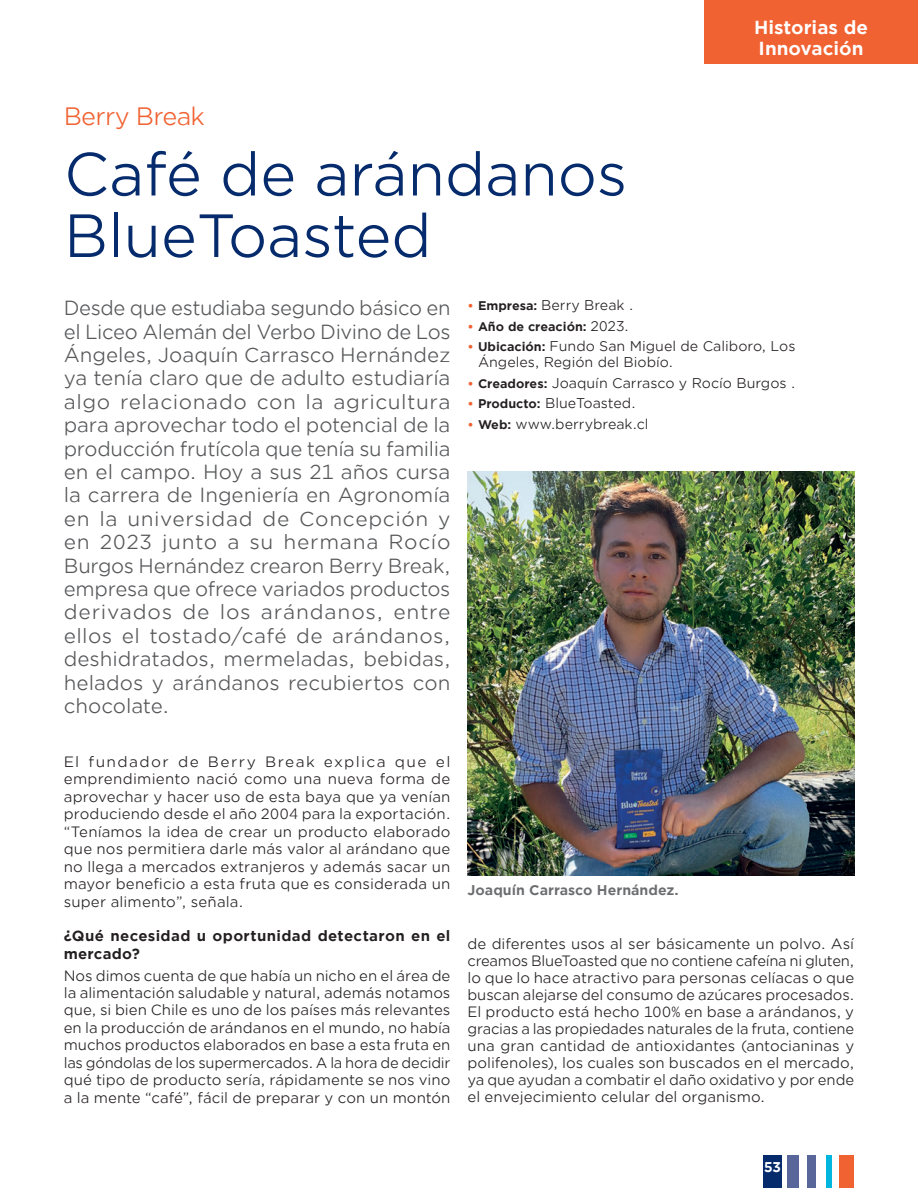
<style>
.page{position:relative;width:918px;height:1188px;background:#fff}
.page>*{position:absolute;margin:0;border:0;box-sizing:border-box;transform-origin:0 0}
.t1{font:58.5px/61.5px "Gotham Office";letter-spacing:-.01em;color:#052b6c}
.t2{font:24px "Gotham Office";letter-spacing:-.03em;color:#f16232}
.t3{font:19.5px/23.4px "Gotham Office";color:#57585a;text-align:justify}
.t4{font:700 18px/21.6px "Gotham Office";color:#fff}
.t5{font:14.25px/17.5px "Gotham Office";letter-spacing:.005em;color:#231f20;text-align:justify}
.t6{font:700 14.25px/17.5px "Gotham Office";letter-spacing:.02em;color:#231f20}
.t7{font:13.5px/16.2px "Gotham Office";color:#231f20}
.t8{font:700 13.5px "Gotham Office";color:#6c6d70}
.t9{font:700 13.5px "Gotham Office";color:#fff}
.t10{font:700 12px "Gotham Office";color:#231f20}
.s1{font-weight:700;font-size:12px;color:#f16232}
.s2{font-weight:700;font-size:12px}
.s3{color:#f16232}
.s4{font-weight:400;font-size:13.5px}
</style>
<div class="page">
<div style="left:839px;top:1155px;width:15px;height:33px;background:#f16232"></div>
<div style="left:827px;top:1155px;width:5px;height:33px;background:#00b6de"></div>
<div style="left:807px;top:1155px;width:8px;height:33px;background:#586699"></div>
<div style="left:787px;top:1155px;width:11px;height:33px;background:#586699"></div>
<div style="left:764px;top:1155px;width:18px;height:33px;background:#052b6c"></div>
<div style="left:704px;top:0;width:214px;height:64px;background:#f16232"></div>
<img style="left:468px;top:471px;width:386px;height:404px">
<h2 class="t2" style="left:64px;top:101px;width:143px">Berry Break</h2>
<h1 class="t1" style="left:64px;top:142px;width:565px">Café de arándanos<br>BlueToasted</h1>
<p class="t4" style="left:754px;top:16px;width:116px">Historias de<br>Innovación</p>
<p class="t3" style="left:64px;top:296px;width:388px">Desde que estudiaba segundo básico en el Liceo Alemán del Verbo Divino de Los Ángeles, Joaquín Carrasco Hernández ya tenía claro que de adulto estudiaría algo relacionado con la agricultura para aprovechar todo el potencial de la producción frutícola que tenía su familia en el campo. Hoy a sus 21 años cursa la carrera de Ingeniería en Agronomía en la universidad de Concepción y en 2023 junto a su hermana Rocío Burgos Hernández crearon Berry Break, empresa que ofrece variados productos derivados de los arándanos, entre ellos el tostado/café de arándanos, deshidratados, mermeladas, bebidas, helados y arándanos recubiertos con chocolate.</p>
<p class="t5" style="left:64px;top:752px;width:388px">El fundador de Berry Break explica que el emprendimiento nació como una nueva forma de aprovechar y hacer uso de esta baya que ya venían produciendo desde el año 2004 para la exportación. “Teníamos la idea de crear un producto elaborado que nos permitiera darle más valor al arándano que no llega a mercados extranjeros y además sacar un mayor beneficio a esta fruta que es considerada un super alimento”, señala.</p>
<p class="t6" style="left:64px;top:927px;width:388px">¿Qué necesidad u oportunidad detectaron en el mercado?</p>
<p class="t5" style="left:64px;top:966px;width:388px">Nos dimos cuenta de que había un nicho en el área de la alimentación saludable y natural, además notamos que, si bien Chile es uno de los países más relevantes en la producción de arándanos en el mundo, no había muchos productos elaborados en base a esta fruta en las góndolas de los supermercados. A la hora de decidir qué tipo de producto sería, rápidamente se nos vino a la mente “café”, fácil de preparar y con un montón</p>
<p class="t7" style="left:468px;top:297px;width:167px"><span class="s1">•</span> <span class="s2">Empresa:</span> Berry Break .</p>
<p class="t10" style="left:468px;top:318px;width:163px"><span class="s3">•</span> Año de creación: <span class="s4">2023.</span></p>
<p class="t7" style="left:478px;top:338px;width:319px;text-indent:-11px"><span class="s1">•</span> <span class="s2">Ubicación:</span> Fundo San Miguel de Caliboro, Los<br>Ángeles, Región del Biobío.</p>
<p class="t7" style="left:468px;top:374px;width:329px"><span class="s1">•</span> <span class="s2">Creadores:</span> Joaquín Carrasco y Rocío Burgos .</p>
<p class="t7" style="left:468px;top:395px;width:170px"><span class="s1">•</span> <span class="s2">Producto:</span> BlueToasted.</p>
<p class="t7" style="left:468px;top:415px;width:183px"><span class="s1">•</span> <span class="s2">Web:</span> www.berrybreak.cl</p>
<p class="t8" style="left:468px;top:880px;width:213px">Joaquín Carrasco Hernández.</p>
<p class="t5" style="left:468px;top:934px;width:388px;line-height:17.1px">de diferentes usos al ser básicamente un polvo. Así creamos BlueToasted que no contiene cafeína ni gluten, lo que lo hace atractivo para personas celíacas o que buscan alejarse del consumo de azúcares procesados.<br>El producto está hecho 100% en base a arándanos, y gracias a las propiedades naturales de la fruta, contiene una gran cantidad de antioxidantes (antocianinas y polifenoles), los cuales son buscados en el mercado, ya que ayudan a combatir el daño oxidativo y por ende el envejecimiento celular del organismo.</p>
<p class="t9" style="left:764px;top:1157px;width:19px">53</p>
</div>
